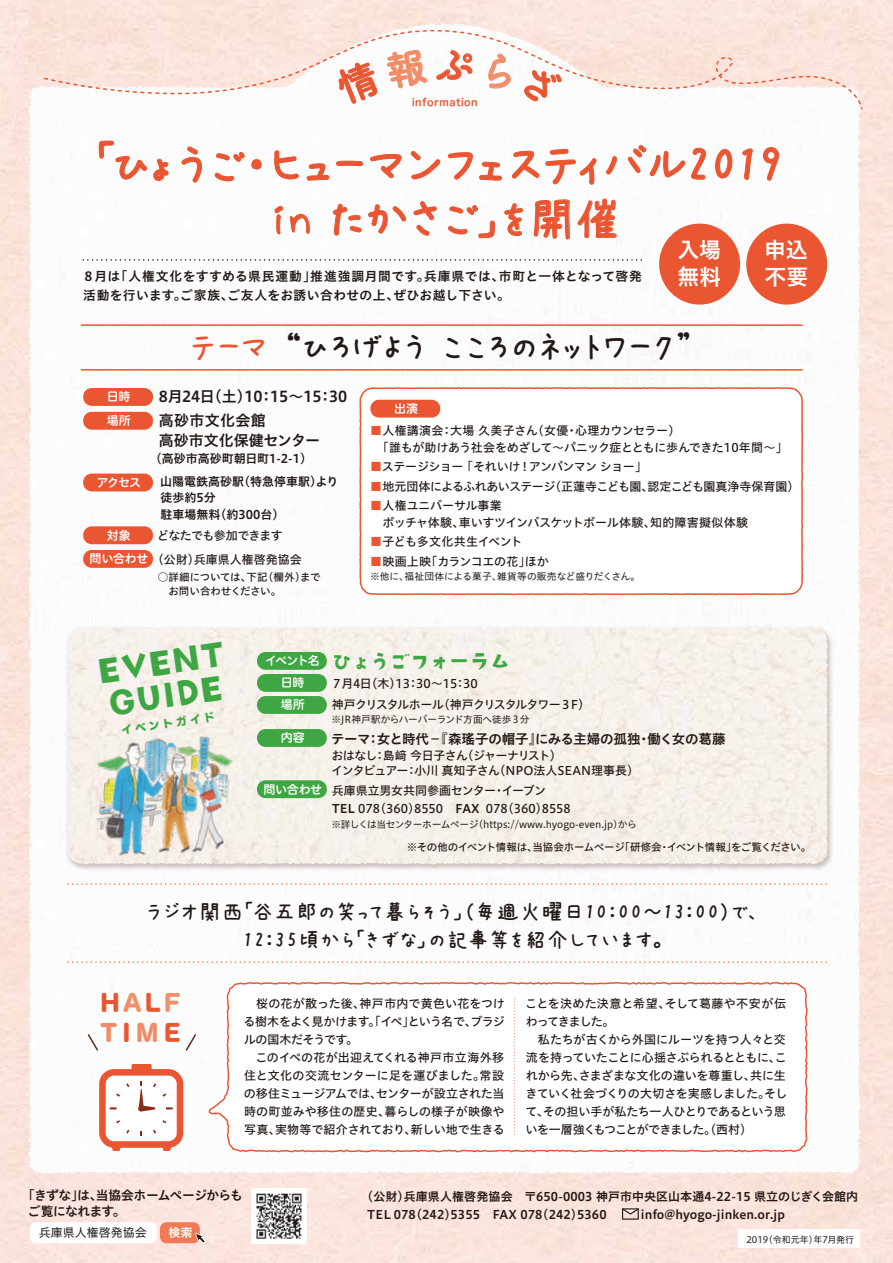
<style>
.page{position:relative;width:893px;height:1263px;background:#fff}
.page>*{position:absolute;margin:0;border:0;box-sizing:border-box;transform-origin:0 0}
.t1{font:52.5px/53.1px "AP Japanesefont";letter-spacing:-.06em;color:#ea5532;text-align:center}
.t2{font:39.9px/33.2px "DS kirigirisu";color:#3ea744}
.t3{font:36px "AP Japanesefont";letter-spacing:-.065em;color:#221815}
.t4{font:24px "DS kirigirisu";letter-spacing:-.185em;color:#3ea744}
.t5{font:22.5px/28.5px "AP Japanesefont";letter-spacing:-.015em;color:#221815;text-align:center}
.t6{font:22.5px/30px "Hira Maru Std W8";letter-spacing:.205em;color:#ea5532}
.t7{font:21.9px/27.8px "Hiragino UD Sans Std W6";color:#fff}
.t8{font:15px/24px "Hiragino UD Sans Std W6";color:#221815}
.t9{font:13.5px "Hiragino UD Sans Std W6";letter-spacing:-.015em;color:#221815}
.t10{font:12.75px/19.5px "Hiragino UD Sans Std W6";letter-spacing:.025em;color:#221815}
.t11{font:12.75px/16.5px "Hiragino UD Sans Std W6";letter-spacing:-.04em;color:#221815}
.t12{font:12px/18px "Hiragino UD Sans Std W5";letter-spacing:-.025em;color:#221815}
.t13{font:12px/16.5px "Hiragino UD Sans Std W6";letter-spacing:.01em;color:#221815}
.t14{font:12px/18px "Hiragino UD Sans Std W5";color:#221815}
.t15{font:12px/21px "Hiragino UD Sans Std W5";letter-spacing:-.055em;color:#221815}
.t16{font:12px/23.9px "Hiragino UD Sans R Std W6";letter-spacing:-.035em;color:#fff}
.t17{font:12px "Hiragino UD Sans Std W5";letter-spacing:-.06em;color:#221815}
.t18{font:12px/22px "Hiragino UD Sans R Std W6";letter-spacing:-.065em;color:#fff;text-align:center}
.t19{font:12px "Hiragino UD Sans Std W4";color:#221815}
.t20{font:12px "Hiragino UD Sans Std W6";color:#fff}
.t21{font:10.65px "Hira Maru Std W8";color:#3ea744}
.t22{font:10.5px/13.5px "Hiragino UD Sans Std W5";letter-spacing:-.03em;color:#221815}
.t23{font:10.35px "Hira Maru Std W6";letter-spacing:.05em;color:#ea5532}
.t24{font:9.75px "Hiragino UD Sans Std W4";letter-spacing:-.02em;color:#221815}
.t25{font:9.75px "Hiragino UD Sans Std W4";letter-spacing:.005em;color:#221815}
.t26{font:9px "Hiragino UD Sans Std W4";color:#221815}
.s1{font-size:47.7px}
.s2{color:#ea5532}
.s3{font-family:"Hiragino UD Sans R Std W6";color:#fff}
.s4{font-family:"Hiragino UD Sans Std W6"}
.s5{color:#f18f68}
.s6{color:#f1916a}
.s7{color:#f08d66}
</style>
<div class="page">
<img style="left:27px;top:0;width:866px;height:1263px">
<img style="left:362px;top:23px;width:80px;height:1px">
<img style="left:29px;top:576px;width:2px;height:119px">
<img style="left:52px;top:318px;width:785px;height:562px">
<img style="left:327px;top:627px;width:135px;height:1px">
<img style="left:83px;top:723px;width:164px;height:149px">
<div style="left:257px;top:652px;width:70px;height:18px;background:#3ea744;border-radius:9px"></div>
<div style="left:257px;top:674px;width:70px;height:18px;background:#3ea744;border-radius:9px"></div>
<div style="left:257px;top:696px;width:70px;height:18px;background:#3ea744;border-radius:9px"></div>
<div style="left:257px;top:729px;width:70px;height:18px;background:#3ea744;border-radius:9px"></div>
<div style="left:257px;top:780px;width:70px;height:18px;background:#3ea744;border-radius:9px"></div>
<svg style="left:99px;top:141px;width:48px;height:39px"></svg>
<svg style="left:153px;top:159px;width:16px;height:22px"></svg>
<svg style="left:182px;top:147px;width:20px;height:35px"></svg>
<svg style="left:215px;top:152px;width:30px;height:29px"></svg>
<svg style="left:251px;top:159px;width:11px;height:10px"></svg>
<svg style="left:274px;top:150px;width:25px;height:29px"></svg>
<svg style="left:307px;top:163px;width:22px;height:18px"></svg>
<svg style="left:336px;top:161px;width:27px;height:5px"></svg>
<svg style="left:370px;top:154px;width:31px;height:24px"></svg>
<svg style="left:411px;top:151px;width:29px;height:28px"></svg>
<svg style="left:691px;top:148px;width:15px;height:32px"></svg>
<svg style="left:715px;top:149px;width:17px;height:29px"></svg>
<svg style="left:742px;top:148px;width:11px;height:32px"></svg>
<svg style="left:763px;top:147px;width:16px;height:34px"></svg>
<svg style="left:275px;top:206px;width:8px;height:28px"></svg>
<svg style="left:290px;top:214px;width:20px;height:20px"></svg>
<svg style="left:333px;top:202px;width:29px;height:49px"></svg>
<svg style="left:368px;top:204px;width:38px;height:29px"></svg>
<svg style="left:413px;top:201px;width:24px;height:35px"></svg>
<svg style="left:448px;top:145px;width:237px;height:99px"></svg>
<svg style="left:83px;top:259px;width:558px;height:2px"></svg>
<svg style="left:359px;top:386px;width:445px;height:210px"></svg>
<svg style="left:80px;top:368px;width:724px;height:3px"></svg>
<svg style="left:80px;top:323px;width:724px;height:4px"></svg>
<div style="left:659px;top:224px;width:81px;height:81px;background:#ea5532;border-radius:50%"></div>
<div style="left:746px;top:224px;width:81px;height:81px;background:#ea5532;border-radius:50%"></div>
<div style="left:83px;top:388px;width:70px;height:18px;background:#ea5532;border-radius:9px"></div>
<div style="left:83px;top:412px;width:70px;height:18px;background:#ea5532;border-radius:9px"></div>
<div style="left:83px;top:474px;width:70px;height:17px;background:#ea5532;border-radius:9px"></div>
<div style="left:370px;top:400px;width:70px;height:18px;background:#ea5532;border-radius:9px"></div>
<div style="left:83px;top:550px;width:70px;height:18px;background:#ea5532;border-radius:9px"></div>
<div style="left:83px;top:526px;width:70px;height:18px;background:#ea5532;border-radius:9px"></div>
<div style="left:738px;top:1230px;width:121px;height:18px;background:#fff"></div>
<svg style="left:207px;top:981px;width:601px;height:172px"></svg>
<svg style="left:68px;top:883px;width:759px;height:2px"></svg>
<svg style="left:68px;top:961px;width:759px;height:2px"></svg>
<svg style="left:514px;top:998px;width:1px;height:139px"></svg>
<div style="left:622px;top:1208px;width:17px;height:12px;border:1px solid #221815"></div>
<svg style="left:621px;top:1207px;width:19px;height:8px"></svg>
<svg style="left:86px;top:1033px;width:13px;height:19px"></svg>
<svg style="left:184px;top:1033px;width:13px;height:19px"></svg>
<div style="left:30px;top:1222px;width:127px;height:21px;background:#fff;border-radius:6px"></div>
<div style="left:160px;top:1222px;width:40px;height:21px;background:#ee7b53;border-radius:6px"></div>
<svg style="left:193px;top:1231px;width:14px;height:14px"></svg>
<img style="left:252px;top:1189px;width:55px;height:55px">
<svg style="left:43px;top:24px;width:821px;height:87px"></svg>
<svg style="left:99px;top:1064px;width:84px;height:87px"></svg>
<svg style="left:333px;top:47px;width:94px;height:59px"></svg>
<svg style="left:436px;top:49px;width:37px;height:33px"></svg>
<svg style="left:486px;top:52px;width:30px;height:40px"></svg>
<svg style="left:522px;top:64px;width:41px;height:43px"></svg>
<p class="t23" style="left:412px;top:94px;width:67px">information</p>
<h1 class="t1" style="left:91px;top:138px;width:695px">「ひょうご・ヒューマンフェスティバル2019 in たかさご」<span class="s1">を開催</span></h1>
<p class="t10" style="left:82px;top:265px;width:561px">８月は「人権文化をすすめる県民運動」推進強調月間です。兵庫県では、市町と一体となって啓発活動を行います。ご家族、ご友人をお誘い合わせの上、ぜひお越し下さい。</p>
<h3 class="t7" style="left:677px;top:234px;width:45px">入場無料</h3>
<h3 class="t7" style="left:764px;top:234px;width:46px">申込不要</h3>
<h3 class="t3" style="left:189px;top:329px;width:507px"><span class="s2">テーマ</span> “ひろげようこころのネットワーク”</h3>
<p class="t8" style="left:159px;top:384px;width:190px">8月24日（土）10：15～15：30高砂市文化会館</p>
<p class="t8" style="left:159px;top:427px;width:163px">高砂市文化保健センター</p>
<p class="t13" style="left:160px;top:472px;width:180px">山陽電鉄高砂駅（特急停車駅）より徒歩約5分<br>駐車場無料（約300台）</p>
<p class="t16" style="left:107px;top:384px;width:25px">日時場所</p>
<p class="t16" style="left:394px;top:396px;width:25px">出演</p>
<p class="t12" style="left:370px;top:422px;width:419px;line-height:16.5px"><span class="s2">■</span>人権講演会：大場 久美子さん（女優・心理カウンセラー）<br>　「誰もが助けあう社会をめざして～パニック症とともに歩んできた10年間～」</p>
<p class="t12" style="left:370px;top:457px;width:278px"><span class="s2">■</span>ステージショー 「それいけ！アンパンマン ショー」</p>
<p class="t12" style="left:370px;top:477px;width:431px"><span class="s2">■</span>地元団体によるふれあいステージ（正蓮寺こども園、認定こども園真浄寺保育園）</p>
<p class="t12" style="left:370px;top:497px;width:379px;line-height:16.5px"><span class="s2">■</span>人権ユニバーサル事業<br>　ボッチャ体験、車いすツインバスケットボール体験、知的障害擬似体験</p>
<p class="t12" style="left:370px;top:532px;width:154px"><span class="s2">■</span>子ども多文化共生イベント</p>
<p class="t12" style="left:370px;top:552px;width:180px"><span class="s2">■</span>映画上映「カランコエの花」ほか</p>
<p class="t25" style="left:370px;top:569px;width:272px">※他に、福祉団体による菓子、雑貨等の販売など盛りだくさん。</p>
<p class="t13" style="left:150px;top:450px;width:164px">（高砂市高砂町朝日町1-2-1）</p>
<p class="t16" style="left:97px;top:470px;width:46px">アクセス</p>
<p class="t16" style="left:107px;top:523px;width:25px">対象</p>
<p class="t17" style="left:157px;top:527px;width:127px">どなたでも参加できます</p>
<p class="t14" style="left:90px;top:550px;width:214px"><span class="s3">問い合わせ</span>（公財）兵庫県人権啓発協会</p>
<p class="t22" style="left:158px;top:570px;width:164px">○詳細については、下記（欄外）まで　お問い合わせください。</p>
<h2 class="t2" style="left:93px;top:655px;width:133px;rotate:-8deg">EVENT<br>GUIDE</h2>
<p class="t21" style="left:121px;top:722px;width:95px;rotate:-8deg">イベントガイド</p>
<p class="t18" style="left:265px;top:649px;width:56px">イベント名日時<br>場所</p>
<p class="t16" style="left:281px;top:725px;width:25px">内容</p>
<p class="t16" style="left:263px;top:776px;width:60px">問い合わせ</p>
<h3 class="t4" style="left:330px;top:647px;width:183px">ひょうごフォーラム</h3>
<p class="t15" style="left:331px;top:673px;width:261px">７月4日（木）13：30～15：30<br>神戸クリスタルホール（神戸クリスタルタワー３F）</p>
<p class="t24" style="left:331px;top:711px;width:200px">※JR神戸駅からハーバーランド方面へ徒歩３分</p>
<p class="t9" style="left:331px;top:728px;width:396px">テーマ：女と時代－『森瑤子の帽子』にみる主婦の孤独・働く女の葛藤</p>
<p class="t12" style="left:331px;top:748px;width:309px;line-height:15px">おはなし：島﨑 今日子さん（ジャーナリスト）<br>インタビュアー：小川 真知子さん（NPO法人SEAN理事長）</p>
<p class="t14" style="left:332px;top:781px;width:241px">兵庫県立男女共同参画センター・イーブン<br><span class="s4">TEL</span> 078（360）8550　<span class="s4">FAX</span> 078（360）8558</p>
<p class="t24" style="left:331px;top:816px;width:307px">※詳しくは当センターホームページ（https://www.hyogo-even.jp）から</p>
<p class="t22" style="left:407px;top:840px;width:406px">※その他のイベント情報は、当協会ホームページ「研修会・イベント情報」をご覧ください。</p>
<h3 class="t5" style="left:146px;top:897px;width:617px">ラジオ関西「谷五郎の笑って暮らそう」（毎週火曜日10：00～13：00）で、<br>12：35頃から「きずな」の記事等を紹介しています。</h3>
<h3 class="t6" style="left:100px;top:989px;width:81px">H<span class="s5">A</span>L<span class="s6">F<br></span><span class="s7">T</span>I<span class="s7">M</span>E</h3>
<p class="t12" style="left:244px;top:994px;width:263px;text-align:justify;text-indent:13px">桜の花が散った後、神戸市内で黄色い花をつける樹木をよく見かけます。「イペ」という名で、ブラジルの国木だそうです。</p>
<p class="t12" style="left:244px;top:1048px;width:262px;text-align:justify;text-indent:11px">このイペの花が出迎えてくれる神戸市立海外移住と文化の交流センターに足を運びました。常設の移住ミュージアムでは、センターが設立された当時の町並みや移住の歴史、暮らしの様子が映像や写真、実物等で紹介されており、新しい地で生きる</p>
<p class="t14" style="left:525px;top:994px;width:262px">ことを決めた決意と希望、そして葛藤や不安が伝わってきました。</p>
<p class="t12" style="left:525px;top:1030px;width:264px;text-align:justify;text-indent:13px">私たちが古くから外国にルーツを持つ人々と交流を持っていたことに心揺さぶられるとともに、これから先、さまざまな文化の違いを尊重し、共に生きていく社会づくりの大切さを実感しました。そして、その担い手が私たち一人ひとりであるという思いを一層強くもつことができました。（西村）</p>
<p class="t11" style="left:28px;top:1186px;width:216px;text-indent:-6px">「きずな」は、当協会ホームページからもご覧になれます。</p>
<p class="t13" style="left:367px;top:1187px;width:493px;line-height:18px;text-indent:-6px">（公財）兵庫県人権啓発協会　〒650-0003 神戸市中央区山本通4-22-15 県立のじぎく会館内<br>TEL 078（242）5355　FAX 078（242）5360 　　info@hyogo-jinken.or.jp</p>
<p class="t19" style="left:39px;top:1224px;width:109px">兵庫県人権啓発協会</p>
<p class="t20" style="left:168px;top:1224px;width:25px">検索</p>
<p class="t26" style="left:746px;top:1232px;width:109px">2019（令和元年）年7月発行</p>
</div>
